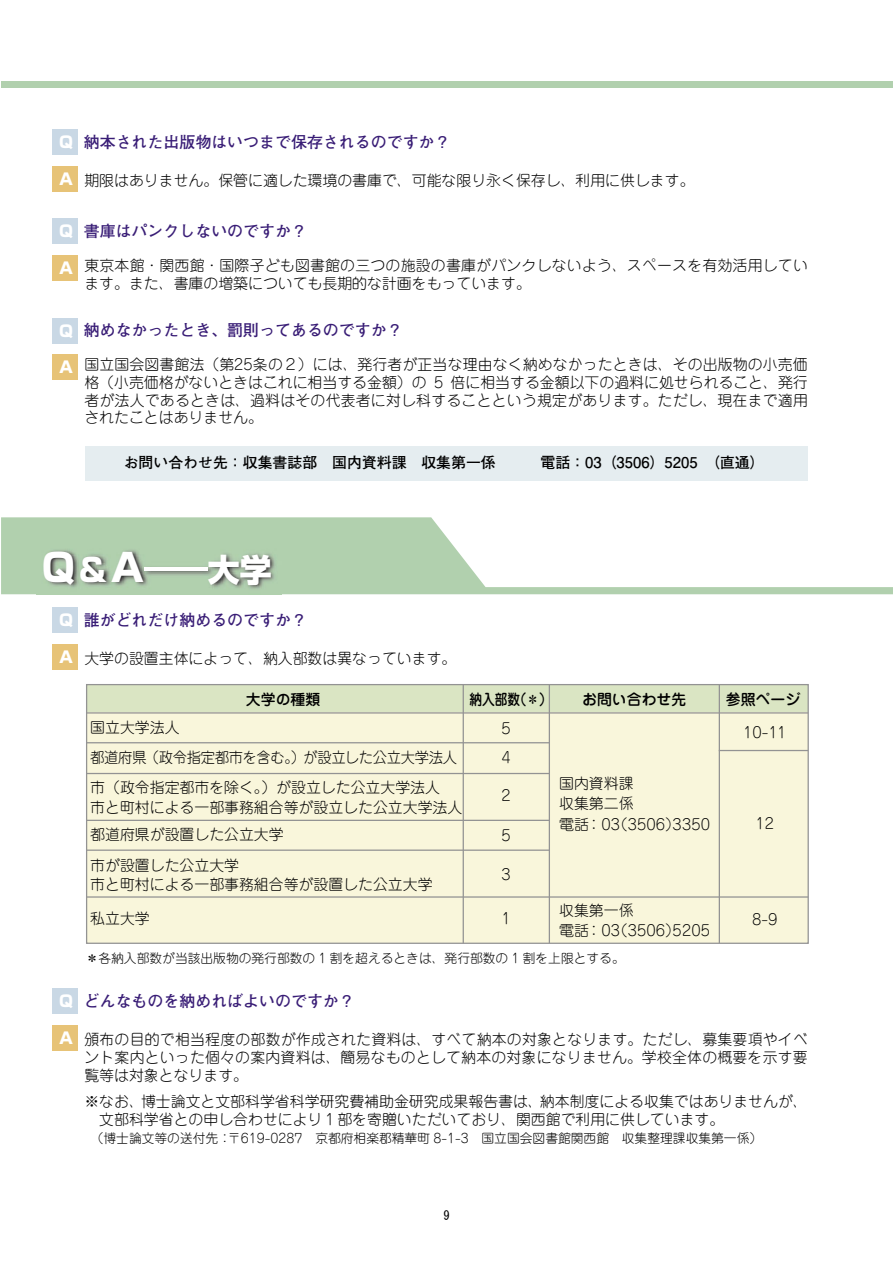
<style>
.page{position:relative;width:893px;height:1263px;background:#fff}
.page>*{position:absolute;margin:0;border:0;box-sizing:border-box;transform-origin:0 0}
.t1{font:800 31.95px "Shin Go Pro";color:#fff}
.t2{font:700 15.9px "Futo Go B101 Pro";color:#391d76}
.t3{font:800 15.9px "Shin Go Pro";color:#fff}
.t4{font:300 14.85px/17.9px "Jun 101 Pro";color:#000}
.t5{font:700 14.85px "Futo Go B101 Pro";color:#000}
.t6{font:300 14.85px "Jun 101 Pro";letter-spacing:-.02em;color:#000;scale:.96 1}
.t7{font:500 14.85px "Jun 34 Pro";color:#000}
.t8{font:500 14.85px "Jun 34 Pro";color:#000;scale:.85 1}
.t9{font:300 12.75px "Jun 101 Pro";color:#000}
.t10{font:12.75px "MS Gothic";color:#000}
.s1{font-size:38.25px}
</style>
<div class="page">
<svg style="left:1px;top:517px;width:892px;height:77px"></svg>
<img style="left:37px;top:543px;width:244px;height:52px">
<div style="left:1px;top:82px;width:892px;height:6px;background:#b1d0ae"></div>
<div style="left:87px;top:684px;width:721px;height:29px;background:#dae5c3"></div>
<div style="left:87px;top:712px;width:721px;height:231px;background:#f9f6db"></div>
<div style="left:85px;top:446px;width:723px;height:34px;background:#e5edf0"></div>
<div style="left:52px;top:219px;width:26px;height:25px;background:#c9d8e5"></div>
<div style="left:52px;top:255px;width:26px;height:26px;background:#e7c377"></div>
<div style="left:52px;top:318px;width:26px;height:25px;background:#c9d8e5"></div>
<div style="left:52px;top:354px;width:26px;height:26px;background:#e7c377"></div>
<div style="left:52px;top:607px;width:26px;height:26px;background:#c9d8e5"></div>
<div style="left:52px;top:644px;width:26px;height:26px;background:#e7c377"></div>
<div style="left:52px;top:988px;width:26px;height:26px;background:#c9d8e5"></div>
<div style="left:52px;top:1025px;width:26px;height:25px;background:#e7c377"></div>
<div style="left:52px;top:129px;width:26px;height:26px;background:#c9d8e5"></div>
<div style="left:52px;top:166px;width:26px;height:26px;background:#e7c377"></div>
<div style="left:86px;top:684px;width:723px;height:260px;border:1px solid #939393"></div>
<hr style="left:87px;top:712px;width:721px;height:1px;background:#939393">
<hr style="left:87px;top:896px;width:721px;height:2px;background:#939393">
<hr style="left:719px;top:750px;width:89px;height:1px;background:#939393">
<hr style="left:87px;top:742px;width:462px;height:1px;background:#939393">
<hr style="left:87px;top:773px;width:462px;height:1px;background:#939393">
<hr style="left:87px;top:820px;width:462px;height:1px;background:#939393">
<hr style="left:87px;top:849px;width:462px;height:2px;background:#939393">
<hr style="left:463px;top:685px;width:1px;height:258px;background:#939393">
<hr style="left:549px;top:685px;width:1px;height:258px;background:#939393">
<hr style="left:719px;top:685px;width:1px;height:258px;background:#939393">
<p class="t3" style="left:58px;top:130px;width:17px">Ｑ</p>
<p class="t3" style="left:58px;top:166px;width:17px">Ａ</p>
<p class="t2" style="left:84px;top:129px;width:368px">納本された出版物はいつまで保存されるのですか？</p>
<p class="t4" style="left:84px;top:170px;width:612px">期限はありません。保管に適した環境の書庫で、可能な限り永く保存し、利用に供します。</p>
<p class="t3" style="left:58px;top:219px;width:17px">Ｑ</p>
<p class="t3" style="left:58px;top:255px;width:17px">Ａ</p>
<p class="t2" style="left:84px;top:218px;width:225px">書庫はパンクしないのですか？</p>
<p class="t4" style="left:84px;top:254px;width:725px">東京本館・関西館・国際子ども図書館の三つの施設の書庫がパンクしないよう、スペースを有効活用しています。また、書庫の増築についても長期的な計画をもっています。</p>
<p class="t3" style="left:58px;top:318px;width:17px">Ｑ</p>
<p class="t3" style="left:58px;top:355px;width:17px">Ａ</p>
<p class="t2" style="left:84px;top:317px;width:320px">納めなかったとき、罰則ってあるのですか？</p>
<p class="t4" style="left:84px;top:354px;width:725px;text-align:justify">国立国会図書館法（第25条の２）には、発行者が正当な理由なく納めなかったときは、その出版物の小売価格（小売価格がないときはこれに相当する金額）の 5 倍に相当する金額以下の過料に処せられること、発行者が法人であるときは、過料はその代表者に対し科することという規定があります。ただし、現在まで適用されたことはありません。</p>
<p class="t5" style="left:124px;top:451px;width:642px">お問い合わせ先：収集書誌部　国内資料課　収集第一係　　　電話：03（3506）5205　（直通）</p>
<h1 class="t1" style="left:42px;top:544px;width:231px"><span class="s1">Q</span>&amp;<span class="s1">A</span>―大学</h1>
<p class="t3" style="left:58px;top:608px;width:17px">Ｑ</p>
<p class="t3" style="left:58px;top:644px;width:17px">Ａ</p>
<p class="t3" style="left:58px;top:988px;width:17px">Ｑ</p>
<p class="t3" style="left:58px;top:1025px;width:17px">Ａ</p>
<p class="t2" style="left:84px;top:607px;width:225px">誰がどれだけ納めるのですか？</p>
<p class="t4" style="left:84px;top:648px;width:374px">大学の設置主体によって、納入部数は異なっています。</p>
<p class="t7" style="left:246px;top:687px;width:76px">大学の種類</p>
<p class="t8" style="left:469px;top:687px;width:98px">納入部数（＊）</p>
<p class="t7" style="left:582px;top:687px;width:106px">お問い合わせ先</p>
<p class="t7" style="left:726px;top:687px;width:76px">参照ページ</p>
<p class="t4" style="left:90px;top:717px;width:91px">国立大学法人</p>
<p class="t4" style="left:743px;top:722px;width:45px">10-11</p>
<p class="t6" style="left:90px;top:746px;width:384px">都道府県（政令指定都市を含む。）が設立した公立大学法人</p>
<p class="t4" style="left:501px;top:747px;width:11px">4</p>
<p class="t4" style="left:90px;top:776px;width:374px;line-height:19.5px">市（政令指定都市を除く。）が設立した公立大学法人<br>市と町村による一部事務組合等が設立した公立大学法人</p>
<p class="t4" style="left:501px;top:785px;width:11px">2</p>
<p class="t4" style="left:90px;top:824px;width:195px">都道府県が設置した公立大学</p>
<p class="t4" style="left:501px;top:824px;width:11px">5</p>
<p class="t4" style="left:90px;top:853px;width:344px;line-height:19.5px">市が設置した公立大学<br>市と町村による一部事務組合等が設置した公立大学</p>
<p class="t4" style="left:501px;top:864px;width:11px">3</p>
<p class="t4" style="left:501px;top:718px;width:11px">5</p>
<p class="t4" style="left:559px;top:772px;width:76px;line-height:19.5px">国内資料課収集第二係</p>
<p class="t4" style="left:559px;top:813px;width:152px">電話：03（3506）3350</p>
<p class="t4" style="left:755px;top:813px;width:20px">12</p>
<p class="t4" style="left:90px;top:908px;width:61px">私立大学</p>
<p class="t4" style="left:501px;top:908px;width:11px">1</p>
<p class="t4" style="left:559px;top:899px;width:152px;line-height:19.5px">収集第一係<br>電話：03（3506）5205</p>
<p class="t4" style="left:752px;top:908px;width:27px">8-9</p>
<p class="t9" style="left:86px;top:948px;width:541px">＊各納入部数が当該出版物の発行部数の 1 割を超えるときは、発行部数の 1 割を上限とする。</p>
<p class="t2" style="left:84px;top:988px;width:273px">どんなものを納めればよいのですか？</p>
<p class="t4" style="left:84px;top:1028px;width:725px;text-align:justify">頒布の目的で相当程度の部数が作成された資料は、すべて納本の対象となります。ただし、募集要項やイベント案内といった個々の案内資料は、簡易なものとして納本の対象になりません。学校全体の概要を示す要覧等は対象となります。</p>
<p class="t4" style="left:99px;top:1091px;width:710px;text-indent:-15px">※なお、博士論文と文部科学省科学研究費補助金研究成果報告書は、納本制度による収集ではありませんが、文部科学省との申し合わせにより１部を寄贈いただいており、関西館で利用に供しています。</p>
<p class="t9" style="left:91px;top:1128px;width:673px">（博士論文等の送付先：〒619-0287　京都府相楽郡精華町 8-1-3　国立国会図書館関西館　収集整理課収集第一係）</p>
<p class="t10" style="left:443px;top:1209px;width:8px">9</p>
</div>
